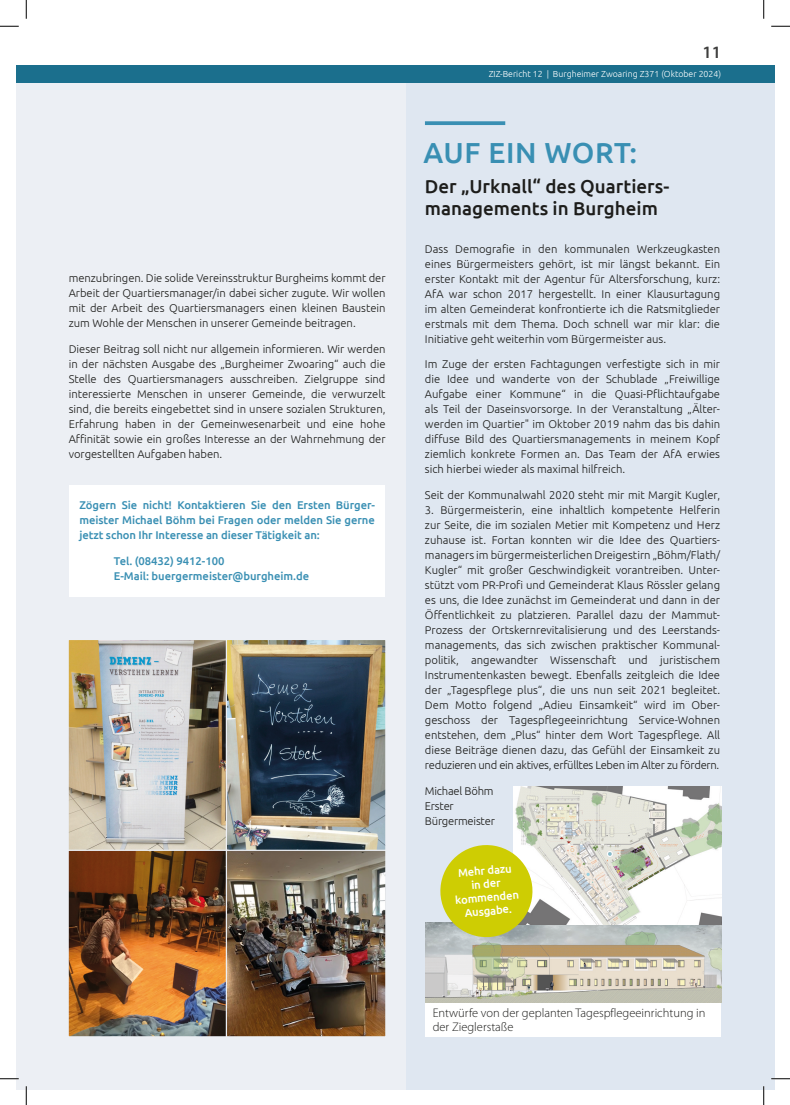
<style>
.page{position:relative;width:790px;height:1105px;background:#fff}
.page>*{position:absolute;margin:0;border:0;box-sizing:border-box;transform-origin:0 0}
.t1{font:500 29px "Ubuntu";letter-spacing:.02em;color:#398fb3}
.t2{font:500 18.75px/22.5px "Ubuntu";color:#1d1d1b}
.t3{font:600 17.38px "Myriad Pro";color:#3d3d3c}
.t4{font:300 12.5px/13.8px "Myriad Pro";color:#1d1d1b}
.t5{font:300 11.25px/15px "Ubuntu";letter-spacing:-.005em;color:#1d1d1b;text-align:justify}
.t6{font:500 11.25px/15px "Ubuntu";letter-spacing:-.005em;color:#398fb3;text-align:justify}
.t7{font:500 11.25px/13.5px "Ubuntu";color:#fff;text-align:center}
.t8{font:300 8.75px "Ubuntu";color:#fff}
.s1{font-size:11.25px;color:#fff}
</style>
<div class="page">
<div style="left:16px;top:65px;width:758px;height:1024px;background:#eceff4"></div>
<div style="left:405px;top:65px;width:369px;height:1024px;background:#dfe7f1"></div>
<div style="left:16px;top:65px;width:758px;height:18px;background:#1b6f8d"></div>
<svg style="left:425px;top:121px;width:80px;height:4px"></svg>
<div style="left:69px;top:486px;width:315px;height:111px;background:#fff"></div>
<img style="left:68px;top:640px;width:318px;height:397px">
<div style="left:425px;top:1002px;width:296px;height:34px;background:#fff"></div>
<img style="left:425px;top:923px;width:296px;height:80px">
<img style="left:513px;top:786px;width:208px;height:138px">
<svg style="left:436px;top:841px;width:100px;height:100px;background:#cdcf4a"></svg>
<svg style="left:0;top:25px;width:19px;height:2px"></svg>
<svg style="left:771px;top:25px;width:19px;height:2px"></svg>
<svg style="left:0;top:1078px;width:19px;height:1px"></svg>
<svg style="left:771px;top:1078px;width:19px;height:1px"></svg>
<svg style="left:25px;top:0;width:2px;height:19px"></svg>
<svg style="left:25px;top:1086px;width:2px;height:19px"></svg>
<svg style="left:763px;top:0;width:1px;height:19px"></svg>
<svg style="left:762px;top:1086px;width:2px;height:19px"></svg>
<p class="t5" style="left:69px;top:271px;width:318px">menzubringen. Die solide Vereinsstruktur Burgheims kommt der Arbeit der Quartiersmanager/in dabei sicher zugute. Wir wollen mit der Arbeit des Quartiersmanagers einen kleinen Baustein zum Wohle der Menschen in unserer Gemeinde beitragen.</p>
<p class="t5" style="left:69px;top:341px;width:318px">Dieser Beitrag soll nicht nur allgemein informieren. Wir werden in der nächsten Ausgabe des „Burgheimer Zwoaring“ auch die Stelle des Quartiersmanagers ausschreiben. Zielgruppe sind interessierte Menschen in unserer Gemeinde, die verwurzelt sind, die bereits eingebettet sind in unsere sozialen Strukturen, Erfahrung haben in der Gemeinwesenarbeit und eine hohe Affinität sowie ein großes Interesse an der Wahrnehmung der vorgestellten Aufgaben haben.</p>
<p class="t6" style="left:79px;top:498px;width:297px">Zögern Sie nicht! Kontaktieren Sie den Ersten Bürger&shy;meister Michael Böhm bei Fragen oder melden Sie gerne jetzt schon Ihr Interesse an dieser Tätigkeit an:</p>
<p class="t6" style="left:114px;top:553px;width:197px">Tel. (08432) 9412-100<br>E-Mail: buergermeister@burgheim.de</p>
<h3 class="t3" style="left:702px;top:41px;width:20px">11<span class="s1">11</span></h3>
<p class="t8" style="left:488px;top:69px;width:234px">ZIZ-Bericht 12 | Burgheimer Zwoaring Z371 (Oktober 2024)</p>
<h1 class="t1" style="left:423px;top:136px;width:215px">AUF EIN WORT:</h1>
<h2 class="t2" style="left:425px;top:174px;width:246px">Der „Urknall“ des Quartiers&shy;managements in Burgheim</h2>
<p class="t5" style="left:425px;top:241px;width:297px">Dass Demografie in den kommunalen Werkzeugkasten eines Bürgermeisters gehört, ist mir längst bekannt. Ein erster Kontakt mit der Agentur für Altersforschung, kurz:<br>AfA war schon 2017 hergestellt. In einer Klausurtagung im alten Gemeinderat konfrontierte ich die Ratsmitglieder erstmals mit dem Thema. Doch schnell war mir klar: die Initiative geht weiterhin vom Bürgermeister aus.</p>
<p class="t5" style="left:425px;top:357px;width:297px">Im Zuge der ersten Fachtagungen verfestigte sich in mir die Idee und wanderte von der Schublade „Freiwillige Aufgabe einer Kommune“ in die Quasi-Pflichtaufgabe als Teil der Daseinsvorsorge. In der Veranstaltung „Älter&shy;werden im Quartier" im Oktober 2019 nahm das bis dahin diffuse Bild des Quartiersmanagements in meinem Kopf ziemlich konkrete Formen an. Das Team der AfA erwies sich hierbei wieder als maximal hilfreich.</p>
<p class="t5" style="left:425px;top:487px;width:296px">Seit der Kommunalwahl 2020 steht mir mit Margit Kugler,</p>
<p class="t5" style="left:425px;top:502px;width:297px">3. Bürgermeisterin, eine inhaltlich kompetente Helferin zur Seite, die im sozialen Metier mit Kompetenz und Herz zuhause ist. Fortan konnten wir die Idee des Quartiers&shy;managers im bürgermeisterlichen Dreigestirn „Böhm/Flath/ Kugler“ mit großer Geschwindigkeit vorantreiben. Unter&shy;stützt vom PR-Profi und Gemeinderat Klaus Rössler gelang es uns, die Idee zunächst im Gemeinderat und dann in der Öffentlichkeit zu platzieren. Parallel dazu der Mammut-Prozess der Ortskernrevitalisierung und des Leerstands&shy;managements, das sich zwischen praktischer Kommunal&shy;politik, angewandter Wissenschaft und juristischem Instrumentenkasten bewegt. Ebenfalls zeitgleich die Idee der „Tagespflege plus“, die uns nun seit 2021 begleitet.<br>Dem Motto folgend „Adieu Einsamkeit“ wird im Ober&shy;geschoss der Tagespflegeeinrichtung Service-Wohnen entstehen, dem „Plus“ hinter dem Wort Tagespflege. All diese Beiträge dienen dazu, das Gefühl der Einsamkeit zu reduzieren und ein aktives, erfülltes Leben im Alter zu fördern.</p>
<p class="t5" style="left:425px;top:783px;width:71px;text-align:left">Michael Böhm<br>Erster<br>Bürgermeister</p>
<p class="t7" style="left:452px;top:866px;width:65px;rotate:-5deg">Mehr dazu in der kommenden<br>Ausgabe.</p>
<p class="t4" style="left:432px;top:1006px;width:274px">Entwürfe von der geplanten Tagespflegeeinrichtung in der Zieglerstaße</p>
</div>
